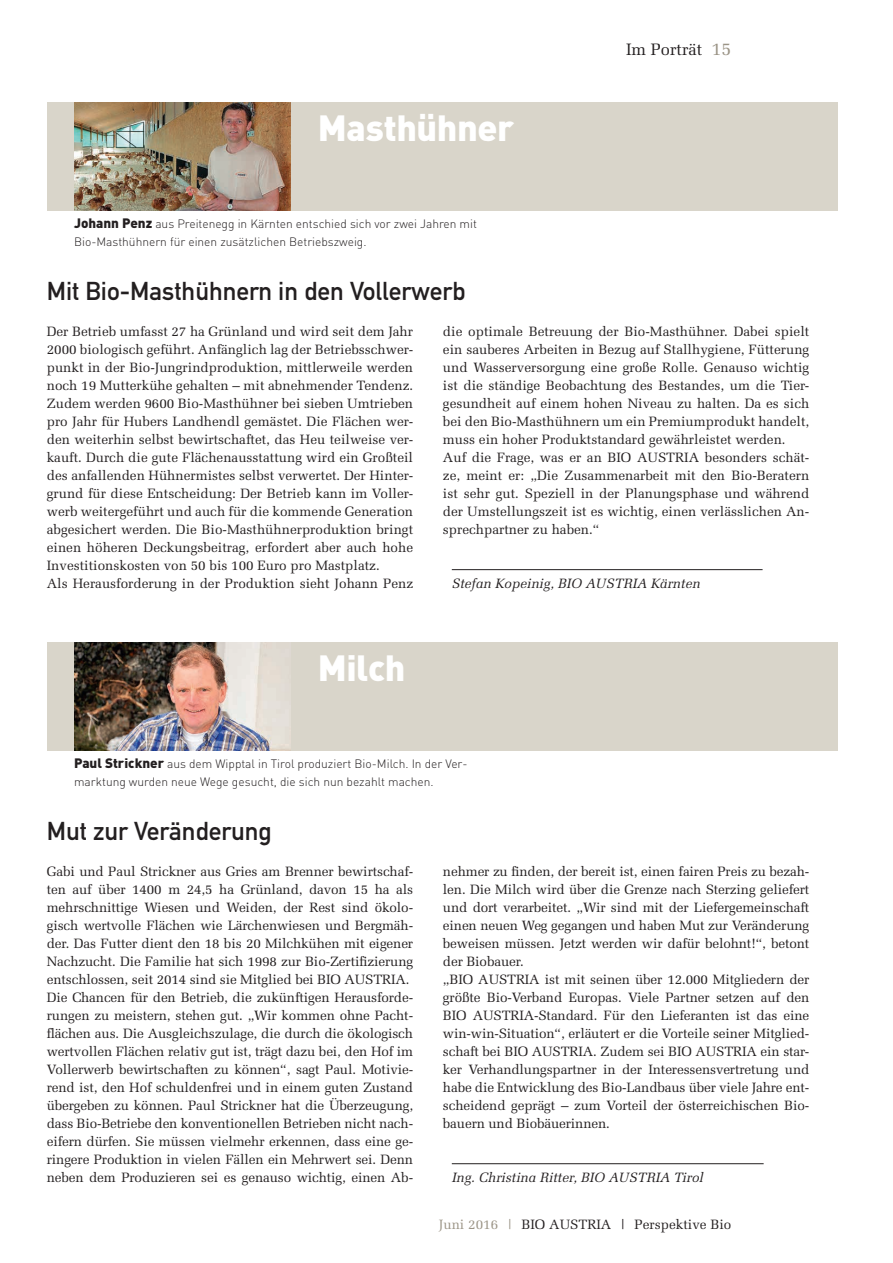
<style>
.page{position:relative;width:893px;height:1263px;background:#fff}
.page>*{position:absolute;margin:0;border:0;box-sizing:border-box;transform-origin:0 0}
.t1{font:900 36px "DIN";letter-spacing:-.015em;color:#fff}
.t2{font:25.5px "DIN Mittelschrift Std";color:#231f20}
.t3{font:16.5px "Melior LT Std";color:#231f20}
.t4{font:13.5px/18px "Melior LT Std";color:#231f20;text-align:justify}
.t5{font:italic 13.5px "Melior LT Std";color:#231f20}
.t6{font:300 12px/18px "DIN";color:#231f20}
.s1{font-weight:900;font-size:13.5px}
.s2{font-size:18px;color:#9b9486}
.s3{color:#9b9486}
</style>
<div class="page">
<div style="left:47px;top:102px;width:791px;height:108px;background:#d9d5ca"></div>
<img style="left:74px;top:102px;width:217px;height:108px">
<div style="left:47px;top:642px;width:791px;height:108px;background:#d9d5ca"></div>
<img style="left:74px;top:642px;width:217px;height:108px">
<hr style="left:452px;top:1163px;width:312px;height:1px;background:#231f20">
<hr style="left:452px;top:569px;width:311px;height:1px;background:#231f20">
<h1 class="t1" style="left:318px;top:104px;width:198px">Masthühner</h1>
<p class="t6" style="left:74px;top:215px;width:404px"><span class="s1">Johann Penz</span> aus Preitenegg in Kärnten entschied sich vor zwei Jahren mit<br>Bio-Masthühnern für einen zusätzlichen Betriebszweig.</p>
<p class="t3" style="left:626px;top:40px;width:107px">Im Porträt <span class="s2">15</span></p>
<h2 class="t2" style="left:47px;top:276px;width:420px">Mit Bio-Masthühnern in den Vollerwerb</h2>
<p class="t4" style="left:47px;top:322px;width:368px;text-align:left">Der Betrieb umfasst 27 ha Grünland und wird seit dem Jahr 2000 biologisch geführt. Anfänglich lag der Betriebsschwer&shy;punkt in der Bio-Jungrindproduktion, mittlerweile werden noch 19 Mutterkühe gehalten – mit abnehmender Tendenz.<br>Zudem werden 9600 Bio-Masthühner bei sieben Umtrieben pro Jahr für Hubers Landhendl gemästet. Die Flächen wer&shy;den weiterhin selbst bewirtschaftet, das Heu teilweise ver&shy;kauft. Durch die gute Flächenausstattung wird ein Großteil des anfallenden Hühnermistes selbst verwertet. Der Hinter&shy;grund für diese Entscheidung: Der Betrieb kann im Voller&shy;werb weitergeführt und auch für die kommende Generation abgesichert werden. Die Bio-Masthühnerproduktion bringt einen höheren Deckungsbeitrag, erfordert aber auch hohe Investitionskosten von 50 bis 100 Euro pro Mastplatz.<br>Als Herausforderung in der Produktion sieht Johann Penz</p>
<p class="t4" style="left:443px;top:322px;width:368px;text-align:left">die optimale Betreuung der Bio-Masthühner. Dabei spielt ein sauberes Arbeiten in Bezug auf Stallhygiene, Fütterung und Wasserversorgung eine große Rolle. Genauso wichtig ist die ständige Beobachtung des Bestandes, um die Tier&shy;gesundheit auf einem hohen Niveau zu halten. Da es sich bei den Bio-Masthühnern um ein Premiumprodukt handelt, muss ein hoher Produktstandard gewährleistet werden.<br>Auf die Frage, was er an BIO AUSTR</p>
<p class="t4" style="left:443px;top:448px;width:368px;text-indent:241px">IA besonders schät&shy;ze, meint er: „Die Zusammenarbeit mit den Bio-Beratern ist sehr gut. Speziell in der Planungsphase und während der Umstellungszeit ist es wichtig, einen verlässlichen An&shy;sprechpartner zu haben.“</p>
<p class="t5" style="left:452px;top:576px;width:250px">Stefan Kopeinig, BIO AUSTRIA Kärnten</p>
<h1 class="t1" style="left:318px;top:644px;width:89px">Milch</h1>
<p class="t6" style="left:74px;top:755px;width:395px"><span class="s1">Paul Strickner</span> aus dem Wipptal in Tirol produziert Bio-M ilch. I n der Ver&shy;marktung wurden neue Wege gesucht, die sich nun bezahlt machen.</p>
<h2 class="t2" style="left:47px;top:816px;width:226px">Mut zur Veränderung</h2>
<p class="t4" style="left:47px;top:862px;width:368px">Gabi und Paul Strickner aus Gries am Brenner bewirtschaf&shy;ten auf über 1400 m 24,5 ha Grünland, davon 15 ha als mehrschnittige Wiesen und Weiden, der Rest sind ökolo&shy;gisch wertvolle Flächen wie Lärchenwiesen und Bergmäh&shy;der. Das Futter dient den 18 bis 20 Milchkühen mit eigener Nachzucht. Die Familie hat sich 1998 zur Bio-Zertifizierung entschlossen, seit 2014 sind sie Mitglied bei BIO AUSTR</p>
<p class="t4" style="left:443px;top:862px;width:368px;text-align:left">nehmer zu finden, der bereit ist, einen fairen Preis zu bezah&shy;len. Die Milch wird über die Grenze nach Sterzing geliefert und dort verarbeitet. „Wir sind mit der Liefergemeinschaft einen neuen Weg gegangen und haben Mut zur Veränderung beweisen müssen. Jetzt werden wir dafür belohnt!“, betont der Biobauer.<br>„BIO AUSTR</p>
<p class="t4" style="left:443px;top:970px;width:368px;text-indent:82px">IA ist mit seinen über 12.000 Mitgliedern der größte Bio-Verband Europas. Viele Partner setzen auf den BIO AUSTR</p>
<p class="t4" style="left:47px;top:970px;width:368px;text-align:left;text-indent:344px">IA.<br>Die Chancen für den Betrieb, die zukünftigen Herausforde&shy;rungen zu meistern, stehen gut. „Wir kommen ohne Pacht&shy;flächen aus. Die Ausgleichszulage, die durch die ökologisch wertvollen Flächen relativ gut ist, trägt dazu bei, den Hof im Vollerwerb bewirtschaften zu können“, sagt Paul. Motivie&shy;rend ist, den Hof schuldenfrei und in einem guten Zustand übergeben zu können. Paul Strickner hat die Überzeugung, dass Bio-Betriebe den konventionellen Betrieben nicht nach&shy;eifern dürfen. Sie müssen vielmehr erkennen, dass eine ge&shy;ringere Produktion in vielen Fällen ein Mehrwert sei. Denn neben dem Produzieren sei es genauso wichtig, einen Ab-</p>
<p class="t4" style="left:443px;top:1006px;width:368px;text-indent:76px">IA-Standard. Für den Lieferanten ist das eine win-win-Situation“, erläutert er die Vorteile seiner Mitglied&shy;schaft bei BIO AUSTR</p>
<p class="t4" style="left:578px;top:1042px;width:138px">IA. Zudem sei BIO AUSTR</p>
<p class="t4" style="left:443px;top:1042px;width:368px;text-indent:299px">IA ein star&shy;ker Verhandlungspartner in der Interessensvertretung und habe die Entwicklung des Bio-Landbaus über viele Jahre ent&shy;scheidend geprägt – zum Vorteil der österreichischen Bio&shy;bauern und Biobäuerinnen.</p>
<p class="t5" style="left:452px;top:1170px;width:253px">Ing. Christina Ritter, BIO AUSTRIA Tirol</p>
<p class="t4" style="left:439px;top:1215px;width:294px"><span class="s3">Juni 2016 |</span> Bio Austria | Perspektive Bio</p>
</div>
